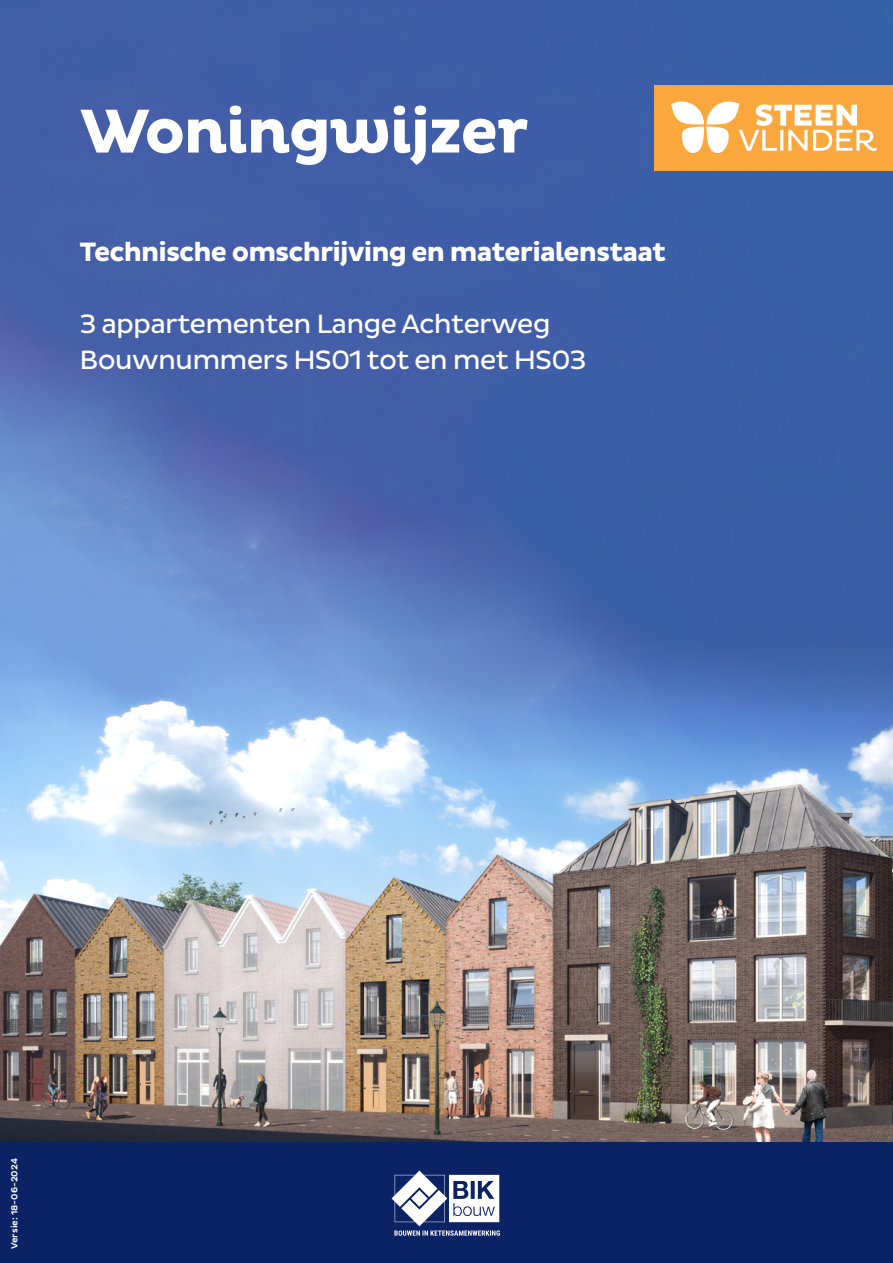
<style>
.page{position:relative;width:893px;height:1263px;background:#fff}
.page>*{position:absolute;margin:0;border:0;box-sizing:border-box;transform-origin:0 0}
.t1{font:700 63px "Pluto";letter-spacing:-.035em;color:#fff}
.t2{font:27px/36px "Pluto Sans";letter-spacing:-.035em;color:#fff}
.t3{font:700 27px "Pluto Sans";letter-spacing:-.035em;color:#fff}
.t4{font:500 9px "Pluto Sans";color:#fff}
</style>
<div class="page">
<img style="left:0;top:0;width:893px;height:1143px">
<div style="left:0;top:1143px;width:893px;height:120px;background:#0b2265"></div>
<div style="left:655px;top:85px;width:238px;height:85px;background:#faa73d"></div>
<svg style="left:671px;top:101px;width:206px;height:52px"></svg>
<svg style="left:391px;top:1170px;width:109px;height:66px"></svg>
<h1 class="t1" style="left:80px;top:95px;width:451px">Woningwijzer</h1>
<p class="t3" style="left:80px;top:236px;width:588px">Technische omschrijving en materialenstaat</p>
<p class="t2" style="left:80px;top:306px;width:509px">3 appartementen Lange Achterweg<br>Bouwnummers HS01 tot en met HS03</p>
<p class="t4" style="left:9px;top:1249px;width:92px;rotate:-90deg">Versie: 18-06-2024</p>
</div>
